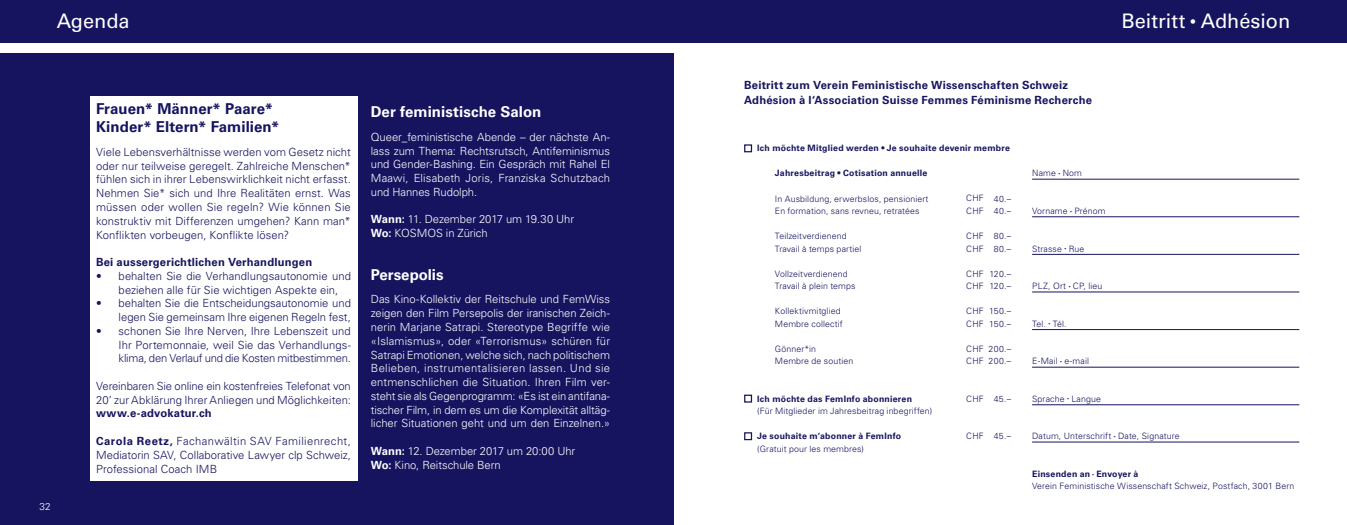
<style>
.page{position:relative;width:1347px;height:525px;background:#fff}
.page>*{position:absolute;margin:0;border:0;box-sizing:border-box;transform-origin:0 0}
.t1{font:20px "Univers LT Std";letter-spacing:-.005em;color:#fff}
.t2{font:700 15px/18.1px "Univers LT Std";letter-spacing:.005em;color:#16145f}
.t3{font:700 15px "Univers LT Std";color:#fff}
.t4{font:300 11.25px/13.8px "Univers LT Std";color:#16145f;text-align:justify}
.t5{font:300 11.25px/13.8px "Univers LT Std";letter-spacing:-.005em;color:#fff;text-align:justify}
.t6{font:700 11.25px/15px "Univers LT Std";letter-spacing:.02em;color:#16145f}
.t7{font:300 10px "Univers LT Std";color:#fff}
.t8{font:300 8.75px/12.5px "Univers LT Std";letter-spacing:.015em;color:#16145f}
.t9{font:700 8.75px "Univers LT Std";letter-spacing:.025em;color:#16145f}
.s1{font-size:12.5px}
.s2{font-weight:700}
.s3{font-size:3.75px}
.s4{font-weight:700;font-size:3.75px}
</style>
<div class="page">
<div style="left:0;top:0;width:673px;height:524px;background:#16145f"></div>
<div style="left:90px;top:96px;width:267px;height:384px;background:#fff"></div>
<div style="left:673px;top:0;width:673px;height:43px;background:#16145f"></div>
<hr style="left:1032px;top:179px;width:267px;height:1px;background:#16145f">
<hr style="left:1032px;top:216px;width:267px;height:1px;background:#16145f">
<hr style="left:1032px;top:254px;width:267px;height:1px;background:#16145f">
<hr style="left:1032px;top:291px;width:267px;height:1px;background:#16145f">
<hr style="left:1032px;top:329px;width:267px;height:1px;background:#16145f">
<hr style="left:1032px;top:366px;width:267px;height:1px;background:#16145f">
<hr style="left:1032px;top:404px;width:267px;height:1px;background:#16145f">
<hr style="left:1032px;top:441px;width:267px;height:1px;background:#16145f">
<div style="left:744px;top:144px;width:8px;height:8px;border:1px solid #16145f"></div>
<div style="left:744px;top:394px;width:8px;height:8px;border:1px solid #16145f"></div>
<div style="left:744px;top:432px;width:8px;height:8px;border:1px solid #16145f"></div>
<div style="left:0;top:43px;width:1346px;height:10px;background:#fff"></div>
<h1 class="t1" style="left:1121px;top:9px;width:170px">Beitritt <span class="s1">•</span> Adhésion</h1>
<h1 class="t1" style="left:4px;top:9px;width:128px">AgendaAgenda</h1>
<h1 class="t1" style="left:1223px;top:9px;width:62px">Rubrik</h1>
<p class="t7" style="left:40px;top:499px;width:13px">32</p>
<h2 class="t2" style="left:96px;top:99px;width:185px">Frauen* Männer* Paare*<br>Kinder* Eltern* Familien*</h2>
<p class="t4" style="left:96px;top:145px;width:256px">Viele Lebensverhältnisse werden vom Gesetz nicht oder nur teilweise geregelt. Zahlreiche Menschen* fühlen sich in ihrer Lebenswirklichkeit nicht erfasst.<br>Nehmen Sie* sich und Ihre Realitäten ernst. Was müssen oder wollen Sie regeln? Wie können Sie konstruktiv mit Differenzen umgehen? Kann man* Konflikten vorbeugen, Konflikte lösen?</p>
<p class="t6" style="left:96px;top:254px;width:218px">Bei aussergerichtlichen Verhandlungen</p>
<p class="t4" style="left:119px;top:269px;width:234px;text-indent:-22px">• behalten Sie die Verhandlungsautonomie und beziehen alle für Sie wichtigen Aspekte ein,</p>
<p class="t4" style="left:96px;top:296px;width:256px;text-align:right">• behalten Sie die Entscheidungsautonomie und legen Sie gemeinsam Ihre eigenen Regeln fest,</p>
<p class="t4" style="left:119px;top:324px;width:234px;text-indent:-22px">• schonen Sie Ihre Nerven, Ihre Lebenszeit und Ihr Portemonnaie, weil Sie das Verhandlungs&shy;klima, den Verlauf und die Kosten mitbestimmen.</p>
<p class="t4" style="left:96px;top:379px;width:256px">Vereinbaren Sie online ein kostenfreies Telefonat von<br>20’ zur Abklärung Ihrer Anliegen und Möglichkeiten:</p>
<p class="t6" style="left:96px;top:406px;width:117px">www.e-advokatur.ch</p>
<p class="t4" style="left:96px;top:434px;width:256px"><span class="s2">Carola Reetz,</span> Fachanwältin SAV Familienrecht, Mediatorin SAV, Collaborative Lawyer clp Schweiz, Professional Coach IMB</p>
<h2 class="t3" style="left:371px;top:103px;width:172px">Der feministische Salon</h2>
<p class="t5" style="left:371px;top:130px;width:241px">Queer_feministische Abende – der nächste An&shy;lass zum Thema: Rechtsrutsch, Antifeminismus und Gender-Bashing. Ein Gespräch mit Rahel El Maawi, Elisabeth Joris, Franziska Schutzbach und Hannes Rudolph.</p>
<p class="t5" style="left:371px;top:212px;width:205px"><span class="s2">Wann:</span> 11. Dezember 2017 um 19.30 Uhr<br><span class="s2">Wo:</span> KOSMOS in Zürich</p>
<h2 class="t3" style="left:371px;top:265px;width:74px">Persepolis</h2>
<p class="t5" style="left:371px;top:292px;width:241px">Das Kino-Kollektiv der Reitschule und FemWiss zeigen den Film Persepolis der iranischen Zeich&shy;nerin Marjane Satrapi. Stereotype Begriffe wie «Islamismus», oder «Terrorismus» schüren für Satrapi Emotionen, welche sich, nach politischem Belieben, instrumentalisieren lassen. Und sie entmenschlichen die Situation. Ihren Film ver&shy;steht sie als Gegenprogramm: «Es ist ein antifana&shy;tischer Film, in dem es um die Komplexität alltäg&shy;licher Situationen geht und um den Einzelnen.»</p>
<p class="t5" style="left:371px;top:443px;width:206px"><span class="s2">Wann:</span> 12. Dezember 2017 um 20:00 Uhr<br><span class="s2">Wo:</span> Kino, Reitschule Bern</p>
<p class="t6" style="left:744px;top:77px;width:349px">Beitritt zum Verein Feministische Wissenschaften Schweiz<br>Adhésion à l‘Association Suisse Femmes Féminisme Recherche</p>
<p class="t9" style="left:757px;top:143px;width:254px">Ich möchte Mitglied werden • Je souhaite devenir membre</p>
<p class="t9" style="left:775px;top:168px;width:154px">Jahresbeitrag • Cotisation annuelle</p>
<p class="t8" style="left:775px;top:192px;width:155px">In Ausbildung, erwerbslos, pensioniert<br>En formation, sans revneu, retratées</p>
<p class="t8" style="left:775px;top:229px;width:88px">Teilzeitverdienend<br>Travail à temps partiel</p>
<p class="t8" style="left:775px;top:267px;width:82px">Vollzeitverdienend<br>Travail à plein temps</p>
<p class="t8" style="left:775px;top:304px;width:69px">Kollektivmitglied<br>Membre collectif</p>
<p class="t8" style="left:775px;top:342px;width:80px">Gönner*in<br>Membre de soutien</p>
<p class="t9" style="left:757px;top:393px;width:156px">Ich möchte das FemInfo abonnieren</p>
<p class="t8" style="left:757px;top:404px;width:177px">(Für Mitglieder im Jahresbeitrag inbegriffen)</p>
<p class="t9" style="left:757px;top:431px;width:145px">Je souhaite m‘abonner à FemInfo</p>
<p class="t8" style="left:757px;top:442px;width:108px">(Gratuit pour les membres)</p>
<p class="t8" style="left:966px;top:192px;width:19px">CHF<br>CHF</p>
<p class="t8" style="left:966px;top:229px;width:19px">CHF<br>CHF</p>
<p class="t8" style="left:966px;top:267px;width:19px">CHF<br>CHF</p>
<p class="t8" style="left:966px;top:304px;width:19px">CHF<br>CHF</p>
<p class="t8" style="left:966px;top:342px;width:19px">CHF<br>CHF</p>
<p class="t8" style="left:966px;top:392px;width:19px">CHF</p>
<p class="t8" style="left:966px;top:429px;width:19px">CHF</p>
<p class="t8" style="left:993px;top:192px;width:19px">40.–<br>40.–</p>
<p class="t8" style="left:993px;top:229px;width:19px">80.–<br>80.–</p>
<p class="t8" style="left:989px;top:267px;width:23px">120.–<br>120.–</p>
<p class="t8" style="left:989px;top:304px;width:23px">150.–<br>150.–</p>
<p class="t8" style="left:988px;top:342px;width:24px">200.–<br>200.–</p>
<p class="t8" style="left:993px;top:392px;width:19px">45.–</p>
<p class="t8" style="left:993px;top:429px;width:19px">45.–</p>
<p class="t8" style="left:1032px;top:167px;width:51px">Name <span class="s3">•</span> Nom</p>
<p class="t8" style="left:1032px;top:204px;width:75px">Vorname <span class="s3">•</span> Prénom</p>
<p class="t8" style="left:1032px;top:242px;width:54px">Strasse <span class="s3">•</span> Rue</p>
<p class="t8" style="left:1032px;top:279px;width:72px">PLZ, Ort <span class="s3">•</span> CP, lieu</p>
<p class="t8" style="left:1032px;top:317px;width:36px">Tel. <span class="s3">•</span> Tél.</p>
<p class="t8" style="left:1032px;top:354px;width:58px">E-Mail <span class="s3">•</span> e-mail</p>
<p class="t8" style="left:1032px;top:392px;width:70px">Sprache <span class="s3">•</span> Langue</p>
<p class="t8" style="left:1032px;top:429px;width:149px">Datum, Unterschrift <span class="s3">•</span> Date, Signature</p>
<p class="t8" style="left:1032px;top:467px;width:264px"><span class="s2">Einsenden an</span> <span class="s4">•</span> <span class="s2">Envoyer à<br></span>Verein Feministische Wissenschaft Schweiz, Postfach, 3001 Bern</p>
</div>
